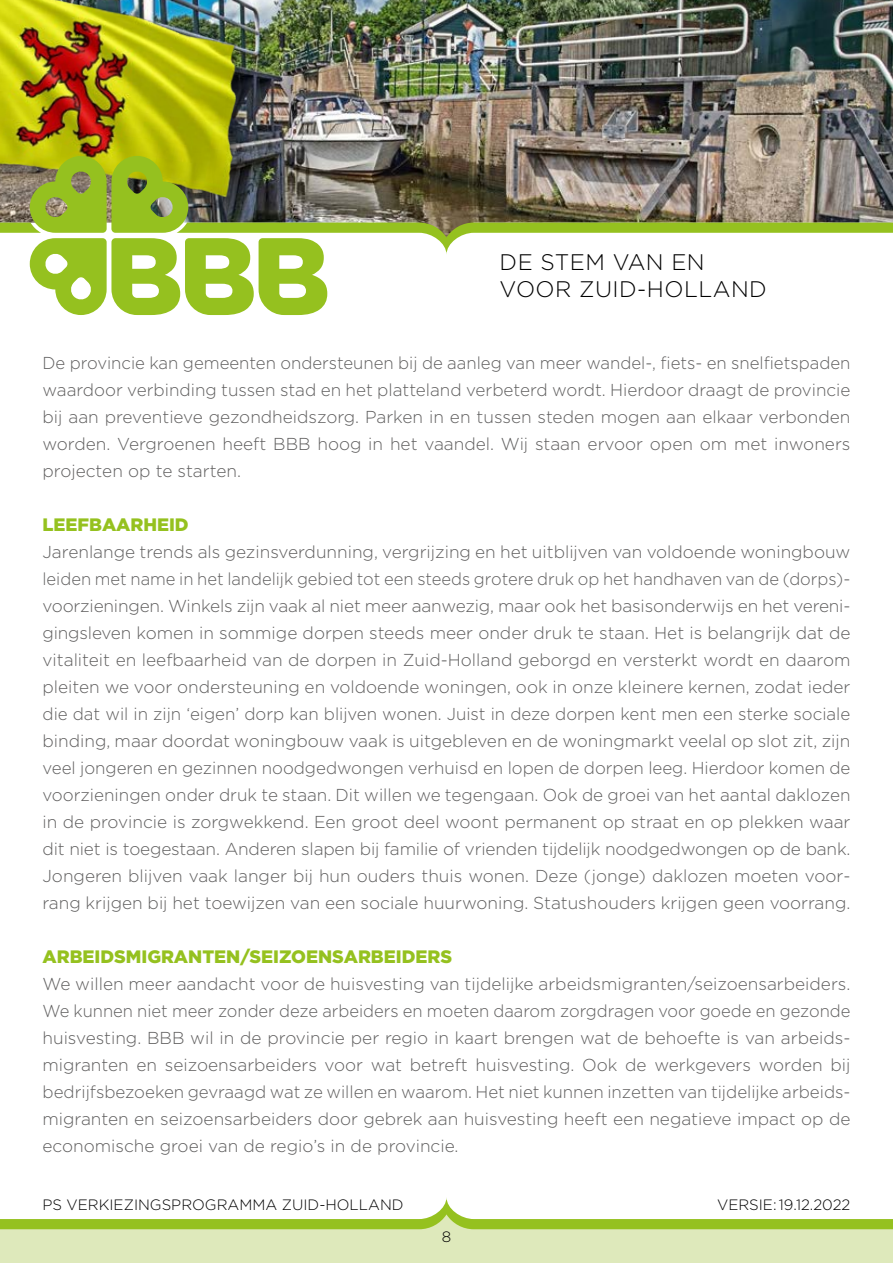
<style>
.page{position:relative;width:893px;height:1263px;background:#fff}
.page>*{position:absolute;margin:0;border:0;box-sizing:border-box;transform-origin:0 0}
.t1{font:300 22.5px/27px "Gotham";letter-spacing:.02em;color:#000}
.t2{font:900 18px "Gotham";color:#95c11f}
.t3{font:300 17.25px/27px "Gotham";color:#5f5e5e}
.t4{font:300 15px "Gotham";color:#000}
</style>
<div class="page">
<div style="left:0;top:1225px;width:893px;height:38px;background:#dee9bb"></div>
<img style="left:259px;top:0;width:629px;height:156px">
<div style="left:888px;top:0;width:5px;height:218px;background:#000;opacity:.25"></div>
<img style="left:892px;top:0;width:1px;height:156px">
<img style="left:0;top:0;width:259px;height:156px">
<img style="left:0;top:156px;width:893px;height:159px">
<svg style="left:0;top:1198px;width:893px;height:32px"></svg>
<h1 class="t1" style="left:500px;top:248px;width:269px">DE STEM VAN EN<br>VOOR ZUID-HOLLAND</h1>
<p class="t3" style="left:43px;top:349px;width:809px;text-align:justify">De provincie kan gemeenten ondersteunen bij de aanleg van meer wandel-, fiets- en snelfietspaden waardoor verbinding tussen stad en het platteland verbeterd wordt. Hierdoor draagt de provincie bij aan preventieve gezondheidszorg. Parken in en tussen steden mogen aan elkaar verbonden worden. Vergroenen heeft BBB hoog in het vaandel. Wij staan ervoor open om met inwoners projecten op te starten.</p>
<p class="t2" style="left:43px;top:514px;width:148px">LEEFBAARHEID</p>
<p class="t3" style="left:43px;top:538px;width:809px">Jarenlange trends als gezinsverdunning, vergrijzing en het uitblijven van voldoende woningbouw leiden met name in het landelijk gebied tot een steeds grotere druk op het handhaven van de (dorps)- voorzieningen. Winkels zijn vaak al niet meer aanwezig, maar ook het basisonderwijs en het vereni&shy;gingsleven komen in sommige dorpen steeds meer onder druk te staan. Het is belangrijk dat de vitaliteit en leefbaarheid van de dorpen in Zuid-Holland geborgd en versterkt wordt en daarom pleiten we voor ondersteuning en voldoende woningen, ook in onze kleinere kernen, zodat ieder die dat wil in zijn ‘eigen’ dorp kan blijven wonen. Juist in deze dorpen kent men een sterke sociale binding, maar doordat woningbouw vaak is uitgebleven en de woningmarkt veelal op slot zit, zijn veel jongeren en gezinnen noodgedwongen verhuisd en lopen de dorpen leeg. Hierdoor komen de voorzieningen onder druk te staan. Dit willen we tegengaan. Ook de groei van het aantal daklozen in de provincie is zorgwekkend. Een groot deel woont permanent op straat en op plekken waar dit niet is toegestaan. Anderen slapen bij familie of vrienden tijdelijk noodgedwongen op de bank.<br>Jongeren blijven vaak langer bij hun ouders thuis wonen. Deze (jonge) daklozen moeten voor&shy;rang krijgen bij het toewijzen van een sociale huurwoning. Statushouders krijgen geen voorrang.</p>
<p class="t2" style="left:43px;top:946px;width:411px">ARBEIDSMIGRANTEN/SEIZOENSARBEIDERS</p>
<p class="t3" style="left:43px;top:970px;width:809px">We willen meer aandacht voor de huisvesting van tijdelijke arbeidsmigranten/seizoensarbeiders.<br>We kunnen niet meer zonder deze arbeiders en moeten daarom zorgdragen voor goede en gezonde huisvesting. BBB wil in de provincie per regio in kaart brengen wat de behoefte is van arbeids&shy;migranten en seizoensarbeiders voor wat betreft huisvesting. Ook de werkgevers worden bij bedrijfsbezoeken gevraagd wat ze willen en waarom. Het niet kunnen inzetten van tijdelijke arbeids&shy;migranten en seizoensarbeiders door gebrek aan huisvesting heeft een negatieve impact op de economische groei van de regio’s in de provincie.</p>
<p class="t4" style="left:43px;top:1196px;width:363px">PS VERKIEZINGSPROGRAMMA ZUID-HOLLAND</p>
<p class="t4" style="left:442px;top:1229px;width:11px">8</p>
<p class="t4" style="left:717px;top:1196px;width:135px">VERSIE: 19.12.2022</p>
</div>
